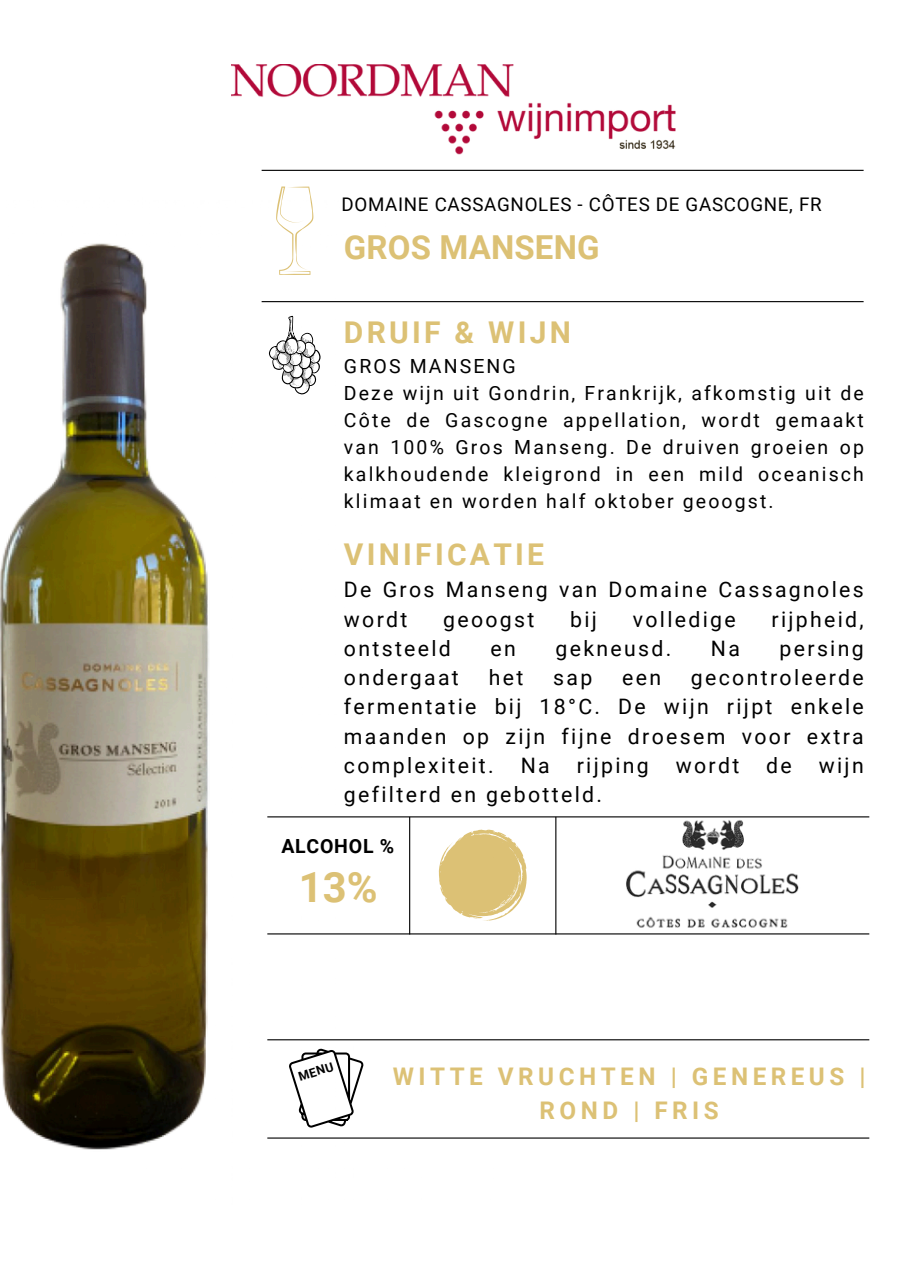
<style>
.page{position:relative;width:906px;height:1264px;background:#fff}
.page>*{position:absolute;margin:0;border:0;box-sizing:border-box;transform-origin:0 0}
.t1{font:700 41.7px "Roboto";color:#dcc175}
.t2{font:700 33px "Roboto";letter-spacing:.005em;color:#dcc175}
.t3{font:700 30px "Roboto";letter-spacing:.11em;color:#dcc175}
.t4{font:700 24.3px/33.8px "Roboto";letter-spacing:.185em;color:#dcc175;text-align:center}
.t5{font:21.3px/29.2px "Roboto";letter-spacing:.11em;color:#000}
.t6{font:19.5px/27px "Roboto";letter-spacing:.11em;color:#000}
.t7{font:700 19.5px "Roboto";letter-spacing:.04em;color:#000}
.t8{font:18.75px "Roboto";letter-spacing:.04em;color:#000}
.t9{font:700 12.3px "Roboto";color:#000}
</style>
<div class="page">
<img style="left:231px;top:64px;width:444px;height:90px">
<svg style="left:279px;top:186px;width:32px;height:11px"></svg>
<hr style="left:262px;top:301px;width:601px;height:1px;background:#000">
<hr style="left:262px;top:170px;width:601px;height:1px;background:#000">
<hr style="left:267px;top:816px;width:602px;height:1px;background:#000">
<hr style="left:267px;top:933px;width:602px;height:1px;background:#000">
<hr style="left:267px;top:1039px;width:602px;height:1px;background:#000">
<hr style="left:267px;top:1137px;width:602px;height:1px;background:#000">
<img style="left:625px;top:816px;width:175px;height:119px">
<img style="left:0;top:197px;width:625px;height:953px">
<p class="t8" style="left:341px;top:193px;width:481px">DOMAINE CASSAGNOLES - CÔTES DE GASCOGNE, FR</p>
<p class="t2" style="left:344px;top:228px;width:257px">GROS MANSENG</p>
<h3 class="t3" style="left:344px;top:315px;width:229px">DRUIF &amp; WIJN</h3>
<p class="t6" style="left:344px;top:353px;width:521px">GROS MANSENG<br>Deze wijn uit Gondrin, Frankrijk, afkomstig uit de Côte de Gascogne appellation, wordt gemaakt van 100% Gros Manseng. De druiven groeien op kalkhoudende kleigrond in een mild oceanisch klimaat en worden half oktober geoogst.</p>
<h3 class="t3" style="left:344px;top:537px;width:202px">VINIFICATIE</h3>
<p class="t5" style="left:344px;top:575px;width:521px">De Gros Manseng van Domaine Cassagnoles wordt</p>
<p class="t5" style="left:443px;top:604px;width:93px">geoogst</p>
<p class="t5" style="left:570px;top:604px;width:28px">bij</p>
<p class="t5" style="left:633px;top:604px;width:104px">volledige</p>
<p class="t5" style="left:771px;top:604px;width:94px">rijpheid,</p>
<p class="t5" style="left:344px;top:634px;width:108px">ontsteeld</p>
<p class="t5" style="left:490px;top:634px;width:27px">en</p>
<p class="t5" style="left:555px;top:634px;width:117px">gekneusd.</p>
<p class="t5" style="left:711px;top:634px;width:31px">Na</p>
<p class="t5" style="left:779px;top:634px;width:86px">persing</p>
<p class="t5" style="left:344px;top:663px;width:116px">ondergaat</p>
<p class="t5" style="left:489px;top:663px;width:36px">het</p>
<p class="t5" style="left:553px;top:663px;width:41px">sap</p>
<p class="t5" style="left:622px;top:663px;width:40px">een</p>
<p class="t5" style="left:344px;top:663px;width:521px;text-align:justify;text-indent:347px">gecontroleerde fermentatie bij 18°C. De wijn rijpt enkele maanden op zijn fijne droesem voor extra complexiteit.</p>
<p class="t5" style="left:520px;top:751px;width:31px">Na</p>
<p class="t5" style="left:576px;top:751px;width:74px">rijping</p>
<p class="t5" style="left:676px;top:751px;width:65px">wordt</p>
<p class="t5" style="left:766px;top:751px;width:27px">de</p>
<p class="t5" style="left:819px;top:751px;width:46px">wijn</p>
<p class="t5" style="left:344px;top:780px;width:260px">gefilterd en gebotteld.</p>
<h4 class="t7" style="left:281px;top:835px;width:114px">ALCOHOL %</h4>
<h1 class="t1" style="left:299px;top:863px;width:80px">13%</h1>
<p class="t9" style="left:297px;top:1069px;width:38px;rotate:-17deg">MENU</p>
<p class="t4" style="left:393px;top:1059px;width:474px">WITTE VRUCHTEN | GENEREUS |<br>ROND | FRIS</p>
</div>
